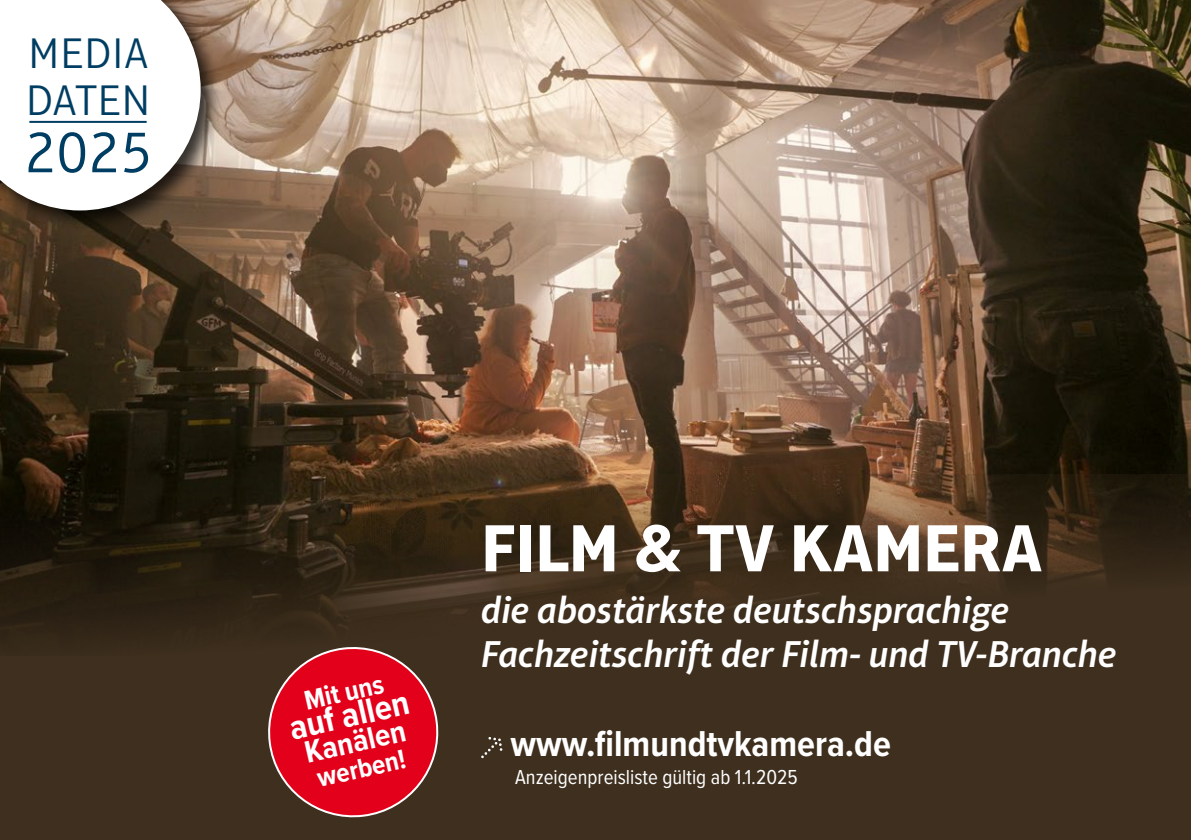
<style>
.page{position:relative;width:1191px;height:840px;background:#fff}
.page>*{position:absolute;margin:0;border:0;box-sizing:border-box;transform-origin:0 0}
.t1{font:700 67.6px "Aptifer Sans LT Pro";color:#fff}
.t2{font:300 60px "Aptifer Sans LT Pro";color:#003d62}
.t3{font:300 43.4px/47.8px "Aptifer Sans LT Pro";letter-spacing:.025em;color:#003d62}
.t4{font:italic 600 38px/44px "Aptifer Sans LT Pro";color:#fff}
.t5{font:700 37.4px "Proxima Nova Cond";color:#fff}
.t6{font:700 36px "Proxima Nova Cond";color:#fff}
.t7{font:700 32px "Proxima Nova Cond";color:#fff}
.t8{font:700 28px "Proxima Nova Cond";color:#fff}
.t9{font:21px "Proxima Nova Cond";color:#fff}
</style>
<div class="page">
<img style="left:0;top:0;width:1191px;height:473px">
<div style="left:0;top:656px;width:1191px;height:183px;background:#3e2f1e"></div>
<div style="left:0;top:0;width:223px;height:232px;background:#000;opacity:.75"></div>
<svg style="left:0;top:0;width:201px;height:210px"></svg>
<hr style="left:29px;top:121px;width:118px;height:2px;background:#003d62">
<svg style="left:0;top:473px;width:1191px;height:183px;background:#392a18"></svg>
<svg style="left:481px;top:737px;width:21px;height:20px"></svg>
<svg style="left:264px;top:642px;width:178px;height:176px"></svg>
<p class="t3" style="left:26px;top:33px;width:126px">MEDIA<br>DATEN</p>
<h2 class="t2" style="left:25px;top:128px;width:127px">2025</h2>
<p class="t8" style="left:302px;top:689px;width:82px;rotate:-13deg">Mit uns</p>
<p class="t6" style="left:286px;top:713px;width:124px;rotate:-13deg">auf allen</p>
<p class="t7" style="left:302px;top:739px;width:104px;rotate:-13deg">Kanälen</p>
<p class="t8" style="left:315px;top:766px;width:92px;rotate:-13deg">werben!</p>
<h1 class="t1" style="left:481px;top:508px;width:562px">FILM &amp; TV KAMERA</h1>
<p class="t4" style="left:481px;top:591px;width:637px">die abostärkste deutschsprachige<br>Fachzeitschrift der Film- und TV-Branche</p>
<p class="t5" style="left:510px;top:727px;width:382px">www.filmundtvkamera.de</p>
<p class="t9" style="left:515px;top:766px;width:284px">Anzeigenpreisliste gültig ab 1.1.2025</p>
</div>
